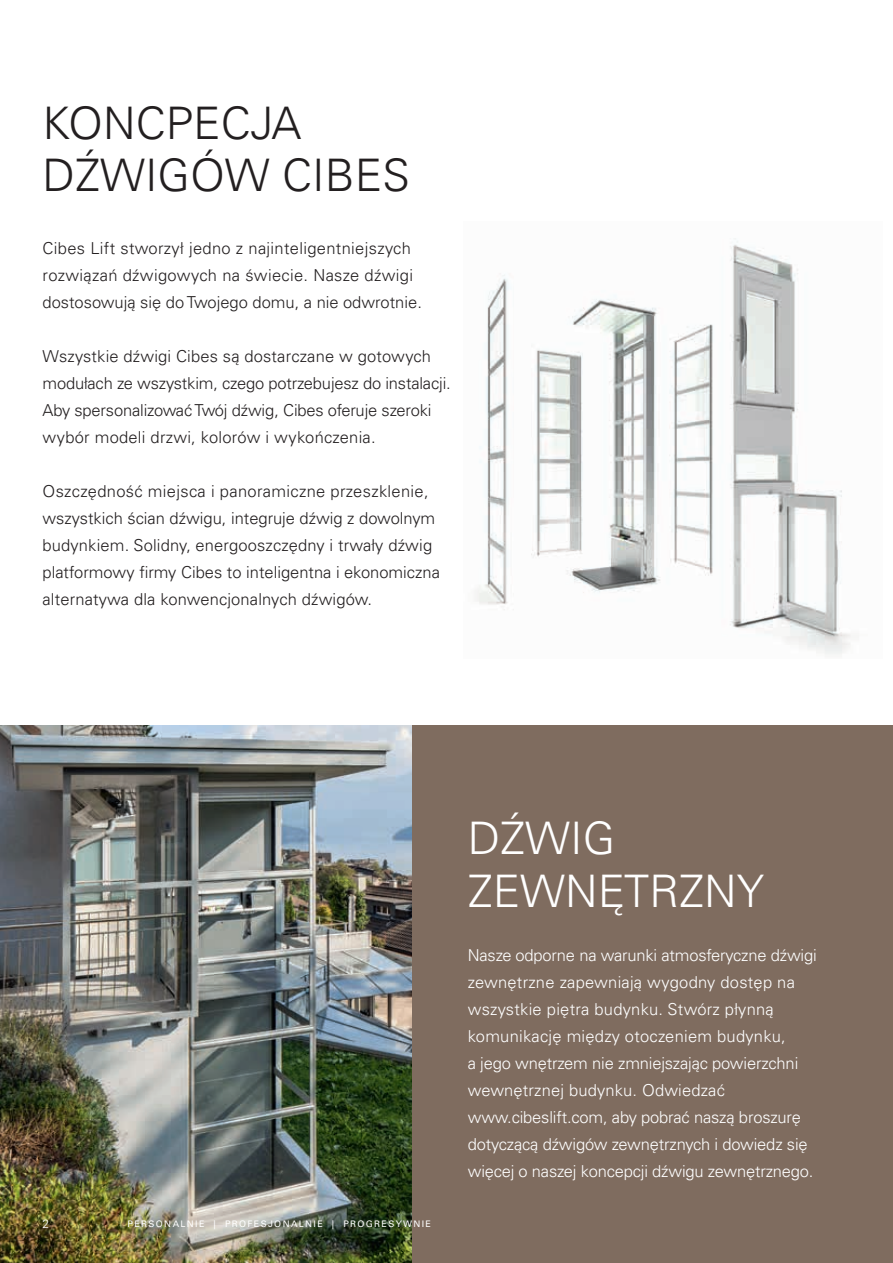
<style>
.page{position:relative;width:893px;height:1263px;background:#fff}
.page>*{position:absolute;margin:0;border:0;box-sizing:border-box;transform-origin:0 0}
.t1{font:300 45px/52.5px "Univers Com 45";color:#231f20}
.t2{font:300 45px/52.5px "Univers LTCYR 45";color:#fff}
.t3{font:300 16.5px/27px "Univers LTCYR 45";letter-spacing:.01em;color:#231f20}
.t4{font:300 16.5px/27px "Univers LTCYR 45";letter-spacing:-.01em;color:#fff}
.t5{font:300 16.5px/27px "Univers LTCYR 45";letter-spacing:-.01em;color:#231f20}
.t6{font:300 12px "Univers LT Std";color:#fff}
.t7{font:9px "Univers LT Std";letter-spacing:.15em;color:#fff}
.s1{font-family:"Univers Com 55 Roman"}
</style>
<div class="page">
<img style="left:0;top:725px;width:413px;height:538px">
<div style="left:413px;top:725px;width:480px;height:538px;background:#7f6c5f"></div>
<img style="left:475px;top:238px;width:376px;height:416px">
<h1 class="t1" style="left:43px;top:97px;width:369px">KONCPECJA<br>DŹWIGÓW CIBES</h1>
<p class="t3" style="left:43px;top:235px;width:381px">Cibes Lift stworzył jedno z najinteligentniejszych rozwiązań dźwigowych na świecie. Nasze dźwigi dostosowują się do Twojego domu, a nie odwrotnie.</p>
<p class="t5" style="left:43px;top:343px;width:410px">Wszystkie dźwigi Cibes są dostarczane w gotowych modułach ze wszystkim, czego potrzebujesz do instalacji.<br>Aby spersonalizować Twój dźwig, Cibes oferuje szeroki wybór modeli drzwi, kolorów i wykończenia.</p>
<p class="t3" style="left:43px;top:478px;width:399px">Oszczędność miejsca i panoramiczne przeszklenie, wszystkich ścian dźwigu, integruje dźwig z dowolnym budynkiem. Solidny, energooszczędny i trwały dźwig platformowy firmy Cibes to inteligentna i ekonomiczna alternatywa dla konwencjonalnych dźwigów.</p>
<p class="t6" style="left:43px;top:1216px;width:8px">2</p>
<p class="t7" style="left:128px;top:1218px;width:305px">PERSONALNIE <span class="s1">|</span> PROFESJONALNIE <span class="s1">|</span> PROGRESYWNIE</p>
<h1 class="t2" style="left:468px;top:811px;width:298px">DŹWIG<br>ZEWNĘTRZNY</h1>
<p class="t4" style="left:468px;top:941px;width:351px">Nasze odporne na warunki atmosferyczne dźwigi zewnętrzne zapewniają wygodny dostęp na wszystkie piętra budynku. Stwórz płynną komunikację między otoczeniem budynku,<br>a jego wnętrzem nie zmniejszając powierzchni wewnętrznej budynku. Odwiedzać www.cibeslift.com, aby pobrać naszą broszurę dotyczącą dźwigów zewnętrznych i dowiedz się więcej o naszej koncepcji dźwigu zewnętrznego.</p>
</div>
